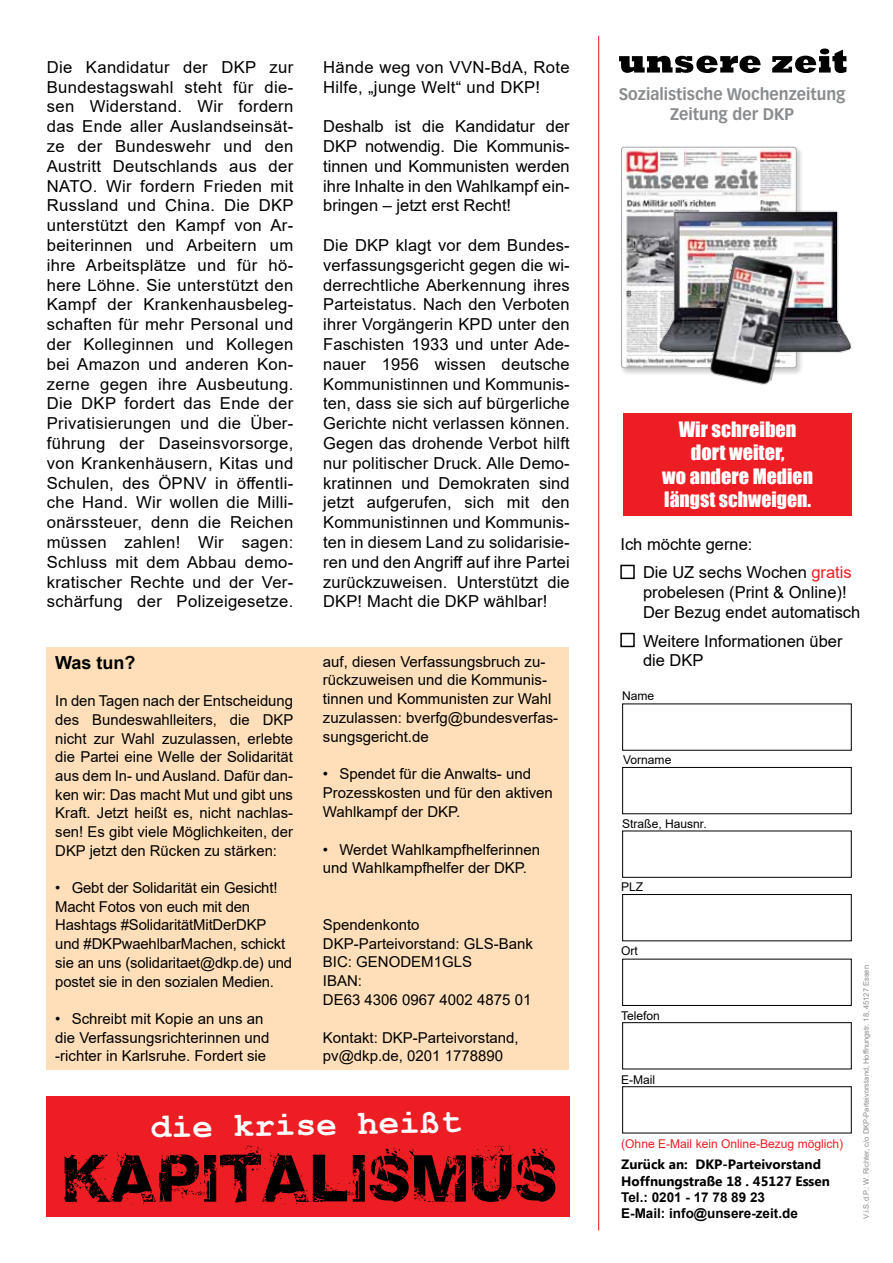
<style>
.page{position:relative;width:893px;height:1263px;background:#fff}
.page>*{position:absolute;margin:0;border:0;box-sizing:border-box;transform-origin:0 0}
.t1{font:700 34.5px "Courier New";color:#fff}
.t2{font:19.5px/23.4px "Impact";color:#fff;text-align:center;scale:1.04 1}
.t3{font:700 18px "Arial";color:#000}
.t4{font:16.5px/19.8px "Arial";color:#000}
.t5{font:16.5px/19.8px "Arial";letter-spacing:.02em;color:#000}
.t6{font:700 16.5px/19.8px "Vectora LT Std";color:#8a8c8e;text-align:center;scale:.95 1}
.t7{font:15px/18.8px "Arial";color:#000}
.t8{font:700 13.5px/16.2px "Microsoft New Tai Lue";color:#000}
.t9{font:700 13.5px/16.2px "Arial";color:#000}
.t10{font:12px "Arial";color:#000}
.t11{font:12px "Arial";color:#ed1d24}
.t12{font:7.5px "Arial";color:#8a8c8e}
.s1{color:#ed1d24}
</style>
<div class="page">
<div style="left:622px;top:767px;width:230px;height:47px;background:#fff;border:1px solid #000"></div>
<div style="left:622px;top:830px;width:230px;height:48px;background:#fff;border:1px solid #000"></div>
<div style="left:622px;top:894px;width:230px;height:47px;background:#fff;border:1px solid #000"></div>
<div style="left:622px;top:959px;width:230px;height:47px;background:#fff;border:1px solid #000"></div>
<div style="left:622px;top:1022px;width:230px;height:47px;background:#fff;border:1px solid #000"></div>
<div style="left:622px;top:1086px;width:230px;height:47px;background:#fff;border:1px solid #000"></div>
<div style="left:619px;top:145px;width:185px;height:231px;background:#000;opacity:.2"></div>
<img style="left:621px;top:147px;width:174px;height:221px">
<div style="left:621px;top:147px;width:176px;height:221px;border:1px solid #a7a9ac;border-radius:3px"></div>
<img style="left:646px;top:200px;width:206px;height:163px">
<img style="left:708px;top:253px;width:88px;height:132px">
<svg style="left:619px;top:49px;width:227px;height:24px"></svg>
<div style="left:623px;top:413px;width:229px;height:103px;background:#ed1d24"></div>
<div style="left:620px;top:565px;width:15px;height:14px;border:2px solid #000"></div>
<div style="left:620px;top:633px;width:15px;height:14px;border:2px solid #000"></div>
<hr style="left:598px;top:36px;width:1px;height:1194px;background:#ed1d24">
<div style="left:47px;top:1096px;width:523px;height:120px;background:#ed1d24"></div>
<svg style="left:64px;top:1145px;width:492px;height:59px"></svg>
<div style="left:47px;top:647px;width:522px;height:423px;background:#ffdfb9"></div>
<p class="t4" style="left:47px;top:57px;width:248px;text-align:justify">Die Kandidatur der DKP zur Bundestagswahl steht für die&shy;sen Widerstand. Wir fordern das Ende aller Auslandseinsät&shy;ze der Bundeswehr und den Austritt Deutschlands aus der NATO. Wir fordern Frieden mit Russland und China. Die DKP unterstützt den Kampf von Ar&shy;beiterinnen und Arbeitern um ihre Arbeitsplätze und für hö&shy;here Löhne. Sie unterstützt den Kampf der Krankenhausbeleg&shy;schaften für mehr Personal und der Kolleginnen und Kollegen bei Amazon und anderen Kon&shy;zerne gegen ihre Ausbeutung.<br>Die DKP fordert das Ende der Privatisierungen und die Über&shy;führung der Daseinsvorsorge, von Krankenhäusern, Kitas und Schulen, des ÖPNV in öffentli&shy;che Hand. Wir wollen die Milli&shy;onärssteuer, denn die Reichen müssen zahlen! Wir sagen:<br>Schluss mit dem Abbau demo&shy;kratischer Rechte und der Ver&shy;schärfung der Polizeigesetze.</p>
<p class="t5" style="left:323px;top:57px;width:248px">Hände weg von VVN-BdA, Rote<br>Hilfe, „junge Welt“ und DKP!</p>
<p class="t4" style="left:323px;top:116px;width:248px;text-align:justify">Deshalb ist die Kandidatur der DKP notwendig. Die Kommunis&shy;tinnen und Kommunisten werden ihre Inhalte in den Wahlkampf ein&shy;bringen – jetzt erst Recht!</p>
<p class="t4" style="left:323px;top:235px;width:248px;text-align:justify">Die DKP klagt vor dem Bundes&shy;verfassungsgericht gegen die wi&shy;derrechtliche Aberkennung ihres Parteistatus. Nach den Verboten ihrer Vorgängerin KPD unter den Faschisten 1933 und unter Ade&shy;nauer 1956 wissen deutsche Kommunistinnen und Kommunis&shy;ten, dass sie sich auf bürgerliche Gerichte nicht verlassen können.<br>Gegen das drohende Verbot hilft nur politischer Druck. Alle Demo&shy;kratinnen und Demokraten sind jetzt aufgerufen, sich mit den Kommunistinnen und Kommunis&shy;ten in diesem Land zu solidarisie&shy;ren und den Angriff auf ihre Partei zurückzuweisen. Unterstützt die DKP! Macht die DKP wählbar!</p>
<p class="t3" style="left:55px;top:650px;width:82px">Was tun?</p>
<p class="t7" style="left:55px;top:691px;width:240px;text-align:justify">In den Tagen nach der Entscheidung des Bundeswahlleiters, die DKP nicht zur Wahl zuzulassen, erlebte die Partei eine Welle der Solidarität aus dem In- und Ausland. Dafür dan&shy;ken wir: Das macht Mut und gibt uns Kraft. Jetzt heißt es, nicht nachlas&shy;sen! Es gibt viele Möglichkeiten, der DKP jetzt den Rücken zu stärken:</p>
<p class="t7" style="left:55px;top:878px;width:238px">• Gebt der Solidarität ein Gesicht!<br>Macht Fotos von euch mit den Hashtags #SolidaritätMitDerDKP und #DKPwaehlbarMachen, schickt sie an uns (solidaritaet@dkp.de) und postet sie in den sozialen Medien.</p>
<p class="t7" style="left:55px;top:1009px;width:216px">• Schreibt mit Kopie an uns an die Verfassungsrichterinnen und -richter in Karlsruhe. Fordert sie</p>
<p class="t7" style="left:323px;top:652px;width:237px">auf, diesen Verfassungsbruch zu&shy;rückzuweisen und die Kommunis&shy;tinnen und Kommunisten zur Wahl zuzulassen: bverfg@bundesverfas&shy;sungsgericht.de</p>
<p class="t7" style="left:323px;top:765px;width:232px">• Spendet für die Anwalts- und<br>Prozesskosten und für den aktiven<br>Wahlkampf der DKP.</p>
<p class="t7" style="left:323px;top:840px;width:219px">• Werdet Wahlkampfhelferinnen und Wahlkampfhelfer der DKP.</p>
<p class="t7" style="left:323px;top:915px;width:212px">Spendenkonto<br>DKP-Parteivorstand: GLS-Bank<br>BIC: GENODEM1GLS<br>IBAN:<br>DE63 4306 0967 4002 4875 01</p>
<p class="t7" style="left:323px;top:1028px;width:197px">Kontakt: DKP-Parteivorstand, pv@dkp.de, 0201 1778890</p>
<h1 class="t1" style="left:150px;top:1105px;width:312px;rotate:-1deg">die krise heißt</h1>
<p class="t6" style="left:619px;top:84px;width:240px">Sozialistische Wochenzeitung<br>Zeitung der DKP</p>
<p class="t2" style="left:662px;top:417px;width:146px">Wir schreiben dort weiter,<br>wo andere Medien längst schweigen.</p>
<p class="t4" style="left:643px;top:530px;width:210px;line-height:28.5px;text-indent:-23px">Ich möchte gerne:<br>Die UZ sechs Wochen <span class="s1">gratis</span></p>
<p class="t4" style="left:643px;top:582px;width:219px">probelesen (Print &amp; Online)!<br>Der Bezug endet automatisch</p>
<p class="t4" style="left:643px;top:631px;width:201px">Weitere Informationen über die DKP</p>
<p class="t10" style="left:622px;top:688px;width:34px">Name</p>
<p class="t10" style="left:623px;top:751px;width:50px">Vorname</p>
<p class="t10" style="left:622px;top:815px;width:86px">Straße, Hausnr.</p>
<p class="t10" style="left:621px;top:879px;width:24px">PLZ</p>
<p class="t10" style="left:621px;top:942px;width:18px">Ort</p>
<p class="t10" style="left:621px;top:1007px;width:40px">Telefon</p>
<p class="t10" style="left:621px;top:1071px;width:36px">E-Mail</p>
<p class="t11" style="left:621px;top:1135px;width:224px">(Ohne E-Mail kein Online-Bezug möglich)</p>
<p class="t8" style="left:621px;top:1157px;width:210px">Zurück an: DKP-Parteivorstand<br>Hoffnungstraße 18 . 45127 Essen</p>
<p class="t9" style="left:621px;top:1189px;width:178px">Tel.: 0201 - 17 78 89 23<br>E-Mail: info@unsere-zeit.de</p>
<p class="t12" style="left:861px;top:1218px;width:255px;rotate:-90deg">V.i.S.d.P.: W. Richter, c/o DKP-Parteivorstand, Hoffnungstr. 18, 45127 Essen</p>
</div>
